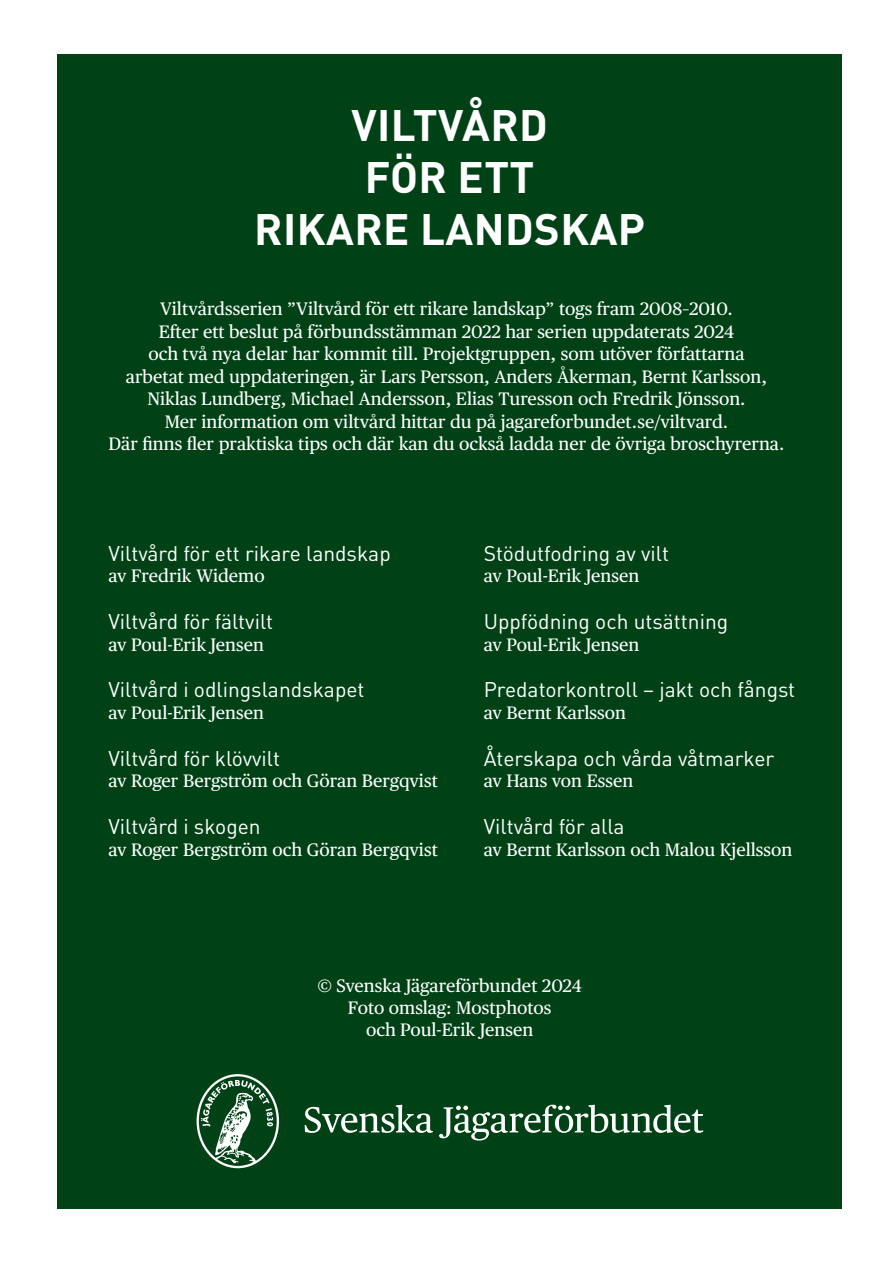
<style>
.page{position:relative;width:893px;height:1263px;background:#fff}
.page>*{position:absolute;margin:0;border:0;box-sizing:border-box;transform-origin:0 0}
.t1{font:700 43.5px/52.2px "DINOT";letter-spacing:.01em;color:#fff;text-align:center}
.t2{font:21px "DINOT";color:#fff}
.t3{font:18px/22.5px "Publico Text";color:#fff;text-align:center}
</style>
<div class="page">
<div style="left:57px;top:54px;width:785px;height:1155px;background:#004216"></div>
<svg style="left:197px;top:1074px;width:82px;height:94px"></svg>
<svg style="left:305px;top:1105px;width:128px;height:28px"></svg>
<svg style="left:439px;top:1105px;width:264px;height:35px"></svg>
<h1 class="t1" style="left:254px;top:97px;width:392px">VILTVÅRD<br>FÖR ETT<br>RIKARE LANDSKAP</h1>
<p class="t3" style="left:109px;top:298px;width:677px">Viltvårdsserien ”Viltvård för ett rikare landskap” togs fram 2008–2010.<br>Efter ett beslut på förbundsstämman 2022 har serien uppdaterats 2024<br>och två nya delar har kommit till. Projektgruppen, som utöver författarna<br>arbetat med uppdateringen, är Lars Persson, Anders Åkerman, Bernt Karlsson, Niklas Lundberg, Michael Andersson, Elias Turesson och Fredrik Jönsson.<br>Mer information om viltvård hittar du på jagareforbundet.se/viltvard.<br>Där finns fler praktiska tips och där kan du också ladda ner de övriga broschyrerna.</p>
<p class="t2" style="left:108px;top:539px;width:284px">Viltvård för ett rikare landskap</p>
<p class="t3" style="left:108px;top:565px;width:158px">av Fredrik Widemo</p>
<p class="t2" style="left:108px;top:607px;width:166px">Viltvård för fältvilt</p>
<p class="t3" style="left:108px;top:633px;width:157px">av Poul-Erik Jensen</p>
<p class="t2" style="left:108px;top:675px;width:258px">Viltvård i odlingslandskapet</p>
<p class="t3" style="left:108px;top:701px;width:157px">av Poul-Erik Jensen</p>
<p class="t2" style="left:108px;top:744px;width:173px">Viltvård för klövvilt</p>
<p class="t3" style="left:108px;top:770px;width:331px">av Roger Bergström och Göran Bergqvist</p>
<p class="t2" style="left:108px;top:812px;width:154px">Viltvård i skogen</p>
<p class="t3" style="left:108px;top:838px;width:331px">av Roger Bergström och Göran Bergqvist</p>
<p class="t2" style="left:484px;top:539px;width:187px">Stödutfodring av vilt</p>
<p class="t3" style="left:484px;top:565px;width:157px">av Poul-Erik Jensen</p>
<p class="t2" style="left:484px;top:607px;width:246px">Uppfödning och utsättning</p>
<p class="t3" style="left:484px;top:633px;width:157px">av Poul-Erik Jensen</p>
<p class="t2" style="left:484px;top:675px;width:313px">Predatorkontroll – jakt och fångst</p>
<p class="t3" style="left:484px;top:701px;width:144px">av Bernt Karlsson</p>
<p class="t2" style="left:484px;top:744px;width:292px">Återskapa och vårda våtmarker</p>
<p class="t3" style="left:484px;top:770px;width:151px">av Hans von Essen</p>
<p class="t2" style="left:484px;top:812px;width:142px">Viltvård för alla</p>
<p class="t3" style="left:484px;top:838px;width:310px">av Bernt Karlsson och Malou Kjellsson</p>
<p class="t3" style="left:317px;top:975px;width:266px;line-height:21.6px">© Svenska Jägareförbundet 2024<br>Foto omslag: Mostphotos<br>och Poul-Erik Jensen</p>
</div>
